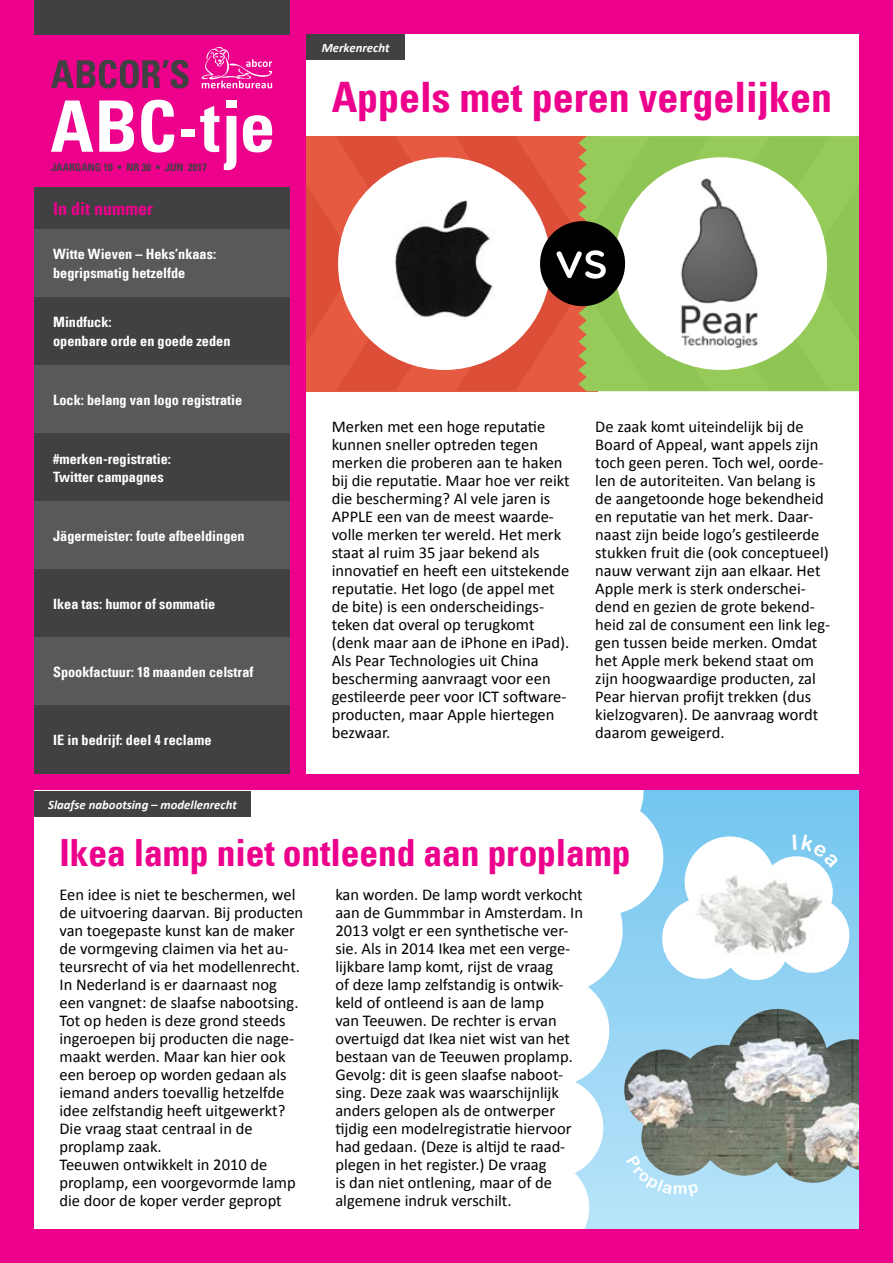
<style>
.page{position:relative;width:893px;height:1263px;background:#ec008c}
.page>*{position:absolute;margin:0;border:0;box-sizing:border-box;transform-origin:0 0}
.t1{font:700 condensed 42px "Univers LT";color:#ec008c}
.t2{font:700 condensed 37.5px "Univers LT";letter-spacing:-.005em;color:#ec008c}
.t3{font:700 condensed 18px "Univers LT";color:#ec008c}
.t4{font:16.5px/18px "Calibri";color:#000}
.t5{font:700 condensed 14.25px/18.8px "Univers LT";color:#fff}
.t6{font:italic 700 12.75px "Calibri";color:#fff}
.t7{font:700 condensed 10.5px "Univers LT";color:#414042}
</style>
<div class="page">
<div style="left:34px;top:791px;width:825px;height:438px;background:#fff"></div>
<div style="left:34px;top:187px;width:255px;height:43px;background:#414042"></div>
<div style="left:34px;top:230px;width:255px;height:68px;background:#58595b"></div>
<div style="left:34px;top:298px;width:255px;height:68px;background:#414042"></div>
<div style="left:34px;top:366px;width:255px;height:68px;background:#58595b"></div>
<div style="left:34px;top:434px;width:255px;height:68px;background:#414042"></div>
<div style="left:34px;top:502px;width:255px;height:68px;background:#58595b"></div>
<div style="left:34px;top:570px;width:255px;height:68px;background:#414042"></div>
<div style="left:34px;top:638px;width:255px;height:68px;background:#58595b"></div>
<div style="left:306px;top:34px;width:553px;height:740px;background:#fff"></div>
<div style="left:34px;top:791px;width:217px;height:26px;background:#414042"></div>
<div style="left:34px;top:706px;width:255px;height:68px;background:#414042"></div>
<svg style="left:306px;top:136px;width:553px;height:255px"></svg>
<svg style="left:51px;top:60px;width:138px;height:28px"></svg>
<svg style="left:201px;top:47px;width:72px;height:41px"></svg>
<svg style="left:51px;top:100px;width:42px;height:52px"></svg>
<svg style="left:99px;top:100px;width:35px;height:52px"></svg>
<svg style="left:141px;top:100px;width:33px;height:53px"></svg>
<div style="left:182px;top:129px;width:13px;height:7px;background:#fff"></div>
<svg style="left:200px;top:106px;width:36px;height:64px"></svg>
<svg style="left:243px;top:115px;width:29px;height:37px"></svg>
<div style="left:226px;top:100px;width:10px;height:8px;background:#fff"></div>
<div style="left:34px;top:0;width:255px;height:34px;background:#414042"></div>
<div style="left:306px;top:34px;width:99px;height:26px;background:#414042"></div>
<svg style="left:700px;top:791px;width:159px;height:438px"></svg>
<img style="left:700px;top:836px;width:149px;height:144px">
<img style="left:700px;top:1009px;width:159px;height:174px">
<svg style="left:575px;top:791px;width:125px;height:438px"></svg>
<svg style="left:793px;top:834px;width:46px;height:34px"></svg>
<p class="t6" style="left:322px;top:39px;width:69px">Merkenrecht</p>
<p class="t7" style="left:51px;top:161px;width:157px">JAARGANG 10 • NR 30 • JUN 2017</p>
<p class="t3" style="left:53px;top:197px;width:101px">In dit nummer</p>
<p class="t5" style="left:53px;top:245px;width:165px">Witte Wieven – Heks’nkaas: begripsmatig hetzelfde</p>
<p class="t5" style="left:53px;top:313px;width:179px">Mindfuck:<br>openbare orde en goede zeden</p>
<p class="t5" style="left:53px;top:390px;width:191px">Lock: belang van logo registratie</p>
<p class="t5" style="left:53px;top:449px;width:119px">#merken-registratie:<br>Twitter campagnes</p>
<p class="t5" style="left:53px;top:526px;width:193px">Jägermeister: foute afbeeldingen</p>
<p class="t5" style="left:53px;top:594px;width:164px">Ikea tas: humor of sommatie</p>
<p class="t5" style="left:53px;top:662px;width:202px">Spookfactuur: 18 maanden celstraf</p>
<p class="t5" style="left:53px;top:730px;width:160px">IE in bedrijf: deel 4 reclame</p>
<p class="t6" style="left:48px;top:796px;width:190px">Slaafse nabootsing – modellenrecht</p>
<h1 class="t1" style="left:332px;top:71px;width:502px">Appels met peren vergelijken</h1>
<p class="t4" style="left:332px;top:418px;width:240px">Merken met een hoge reputatie kunnen sneller optreden tegen merken die proberen aan te haken bij die reputatie. Maar hoe ver reikt die bescherming? Al vele jaren is<br>APPLE een van de meest waarde&shy;volle merken ter wereld. Het merk staat al ruim 35 jaar bekend als innovatief en heeft een uitstekende reputatie. Het logo (de appel met de bite) is een onderscheidings&shy;teken dat overal op terugkomt (denk maar aan de iPhone en iPad).<br>Als Pear Technologies uit China bescherming aanvraagt voor een gestileerde peer voor ICT software&shy;producten, maar Apple hiertegen bezwaar.</p>
<p class="t4" style="left:595px;top:418px;width:236px">De zaak komt uiteindelijk bij de<br>Board of Appeal, want appels zijn toch geen peren. Toch wel, oorde&shy;len de autoriteiten. Van belang is de aangetoonde hoge bekendheid en reputatie van het merk. Daar&shy;naast zijn beide logo’s gestileerde stukken fruit die (ook conceptueel) nauw verwant zijn aan elkaar. Het<br>Apple merk is sterk onderschei&shy;dend en gezien de grote bekend&shy;heid zal de consument een link leg&shy;gen tussen beide merken. Omdat het Apple merk bekend staat om zijn hoogwaardige producten, zal<br>Pear hiervan profijt trekken (dus kielzogvaren). De aanvraag wordt daarom geweigerd.</p>
<h2 class="t2" style="left:60px;top:829px;width:573px">Ikea lamp niet ontleend aan proplamp</h2>
<p class="t4" style="left:60px;top:886px;width:245px">Een idee is niet te beschermen, wel de uitvoering daarvan. Bij producten van toegepaste kunst kan de maker de vormgeving claimen via het au&shy;teursrecht of via het modellenrecht.<br>In Nederland is er daarnaast nog een vangnet: de slaafse nabootsing.<br>Tot op heden is deze grond steeds ingeroepen bij producten die nage&shy;maakt werden. Maar kan hier ook een beroep op worden gedaan als iemand anders toevallig hetzelfde idee zelfstandig heeft uitgewerkt?<br>Die vraag staat centraal in de proplamp zaak.<br>Teeuwen ontwikkelt in 2010 de proplamp, een voorgevormde lamp die door de koper verder gepropt</p>
<p class="t4" style="left:335px;top:886px;width:249px">kan worden. De lamp wordt verkocht aan de Gummmbar in Amsterdam. In 2013 volgt er een synthetische ver&shy;sie. Als in 2014 Ikea met een verge&shy;lijkbare lamp komt, rijst de vraag<br>of deze lamp zelfstandig is ontwik&shy;keld of ontleend is aan de lamp<br>van Teeuwen. De rechter is ervan overtuigd dat Ikea niet wist van het bestaan van de Teeuwen proplamp.<br>Gevolg: dit is geen slaafse naboot&shy;sing. Deze zaak was waarschijnlijk anders gelopen als de ontwerper tijdig een modelregistratie hiervoor had gedaan. (Deze is altijd te raad&shy;plegen in het register.) De vraag<br>is dan niet ontlening, maar of de algemene indruk verschilt.</p>
</div>
